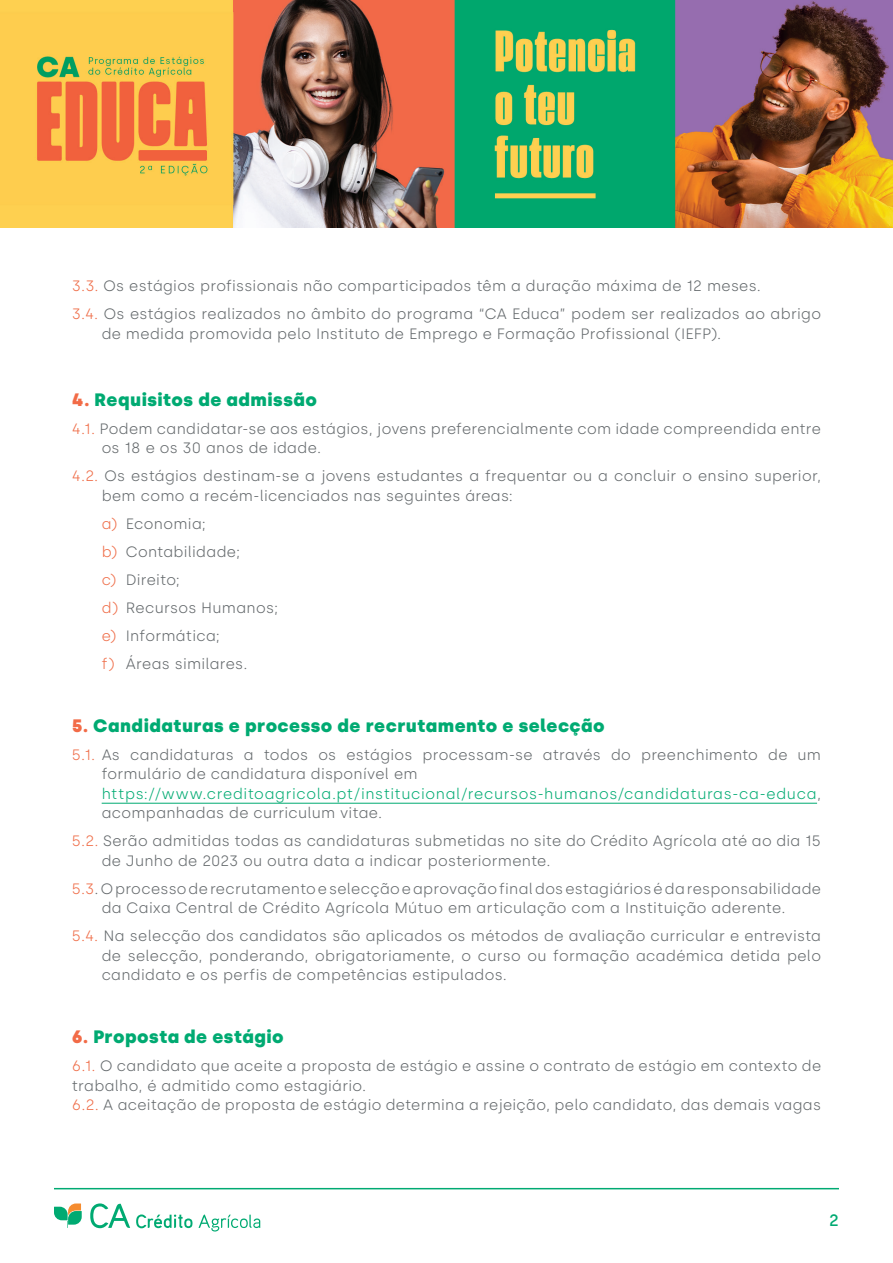
<style>
.page{position:relative;width:893px;height:1263px;background:#fff}
.page>*{position:absolute;margin:0;border:0;box-sizing:border-box;transform-origin:0 0}
.t1{font:900 18px "Silka";letter-spacing:.03em;color:#00aa72}
.t2{font:500 16.5px "Silka";color:#00aa72}
.t3{font:300 15px/19.5px "Silka";letter-spacing:.02em;color:#64696c}
.t4{font:300 15px/19.5px "Silka";letter-spacing:.04em;color:#00aa72}
.s1{color:#ef6d48}
.s2{color:#f26b47}
.s3{color:#64696c}
</style>
<div class="page">
<svg style="left:54px;top:1203px;width:28px;height:25px"></svg>
<svg style="left:90px;top:1203px;width:40px;height:25px"></svg>
<svg style="left:198px;top:1214px;width:62px;height:17px"></svg>
<svg style="left:136px;top:1214px;width:56px;height:14px"></svg>
<hr style="left:102px;top:803px;width:715px;height:1px;background:#00aa72">
<hr style="left:54px;top:1188px;width:785px;height:1px;background:#00aa72">
<img style="left:0;top:0;width:893px;height:228px">
<p class="t3" style="left:72px;top:276px;width:691px"><span class="s1">3.3.</span> Os estágios profissionais não comparticipados têm a duração máxima de 12 meses.</p>
<p class="t3" style="left:102px;top:304px;width:721px;text-indent:-30px"><span class="s1">3.4.</span> Os estágios realizados no âmbito do programa “CA Educa” podem ser realizados ao abrigo de medida promovida pelo Instituto de Emprego e Formação Profissional (IEFP).</p>
<p class="t1" style="left:72px;top:389px;width:247px"><span class="s2">4.</span> Requisitos de admissão</p>
<p class="t3" style="left:102px;top:419px;width:721px;text-indent:-30px"><span class="s1">4.1.</span> Podem candidatar-se aos estágios, jovens preferencialmente com idade compreendida entre os 18 e os 30 anos de idade.</p>
<p class="t3" style="left:102px;top:466px;width:721px;text-indent:-30px"><span class="s1">4.2.</span> Os estágios destinam-se a jovens estudantes a frequentar ou a concluir o ensino superior, bem como a recém-licenciados nas seguintes áreas:</p>
<p class="t3" style="left:102px;top:514px;width:106px"><span class="s1">a)</span> Economia;</p>
<p class="t3" style="left:102px;top:542px;width:140px"><span class="s1">b)</span> Contabilidade;</p>
<p class="t3" style="left:102px;top:570px;width:80px"><span class="s1">c)</span> Direito;</p>
<p class="t3" style="left:102px;top:598px;width:178px"><span class="s1">d)</span> Recursos Humanos;</p>
<p class="t3" style="left:102px;top:626px;width:120px"><span class="s1">e)</span> Informática;</p>
<p class="t3" style="left:102px;top:654px;width:147px"><span class="s1">f)</span> Áreas similares.</p>
<p class="t1" style="left:72px;top:715px;width:534px"><span class="s2">5.</span> Candidaturas e processo de recrutamento e selecção</p>
<p class="t3" style="left:102px;top:745px;width:721px;text-indent:-30px"><span class="s1">5.1.</span> As candidaturas a todos os estágios processam-se através do preenchimento de um formulário de candidatura disponível em</p>
<p class="t4" style="left:102px;top:784px;width:721px">https://www.creditoagricola.pt/institucional/recursos-humanos/candidaturas-ca-educa<span class="s3">, acompanhadas de curriculum vitae.</span></p>
<p class="t3" style="left:102px;top:831px;width:721px;text-indent:-30px"><span class="s1">5.2.</span> Serão admitidas todas as candidaturas submetidas no site do Crédito Agrícola até ao dia 15 de Junho de 2023 ou outra data a indicar posteriormente.</p>
<p class="t3" style="left:72px;top:879px;width:751px;text-align:center"><span class="s1">5.3</span>. O processo de recrutamento e selecção e aprovação final dos estagiários é da responsabilidade da Caixa Central de Crédito Agrícola Mútuo em articulação com a Instituição aderente.</p>
<p class="t3" style="left:102px;top:926px;width:721px;text-align:justify;text-indent:-30px"><span class="s1">5.4.</span> Na selecção dos candidatos são aplicados os métodos de avaliação curricular e entrevista de selecção, ponderando, obrigatoriamente, o curso ou formação académica detida pelo candidato e os perfis de competências estipulados.</p>
<p class="t1" style="left:72px;top:1026px;width:213px"><span class="s2">6.</span> Proposta de estágio</p>
<p class="t3" style="left:72px;top:1056px;width:751px"><span class="s1">6.1.</span> O candidato que aceite a proposta de estágio e assine o contrato de estágio em contexto de trabalho, é admitido como estagiário.</p>
<p class="t3" style="left:72px;top:1095px;width:751px"><span class="s1">6.2.</span> A aceitação de proposta de estágio determina a rejeição, pelo candidato, das demais vagas</p>
<p class="t2" style="left:829px;top:1211px;width:11px">2</p>
</div>
